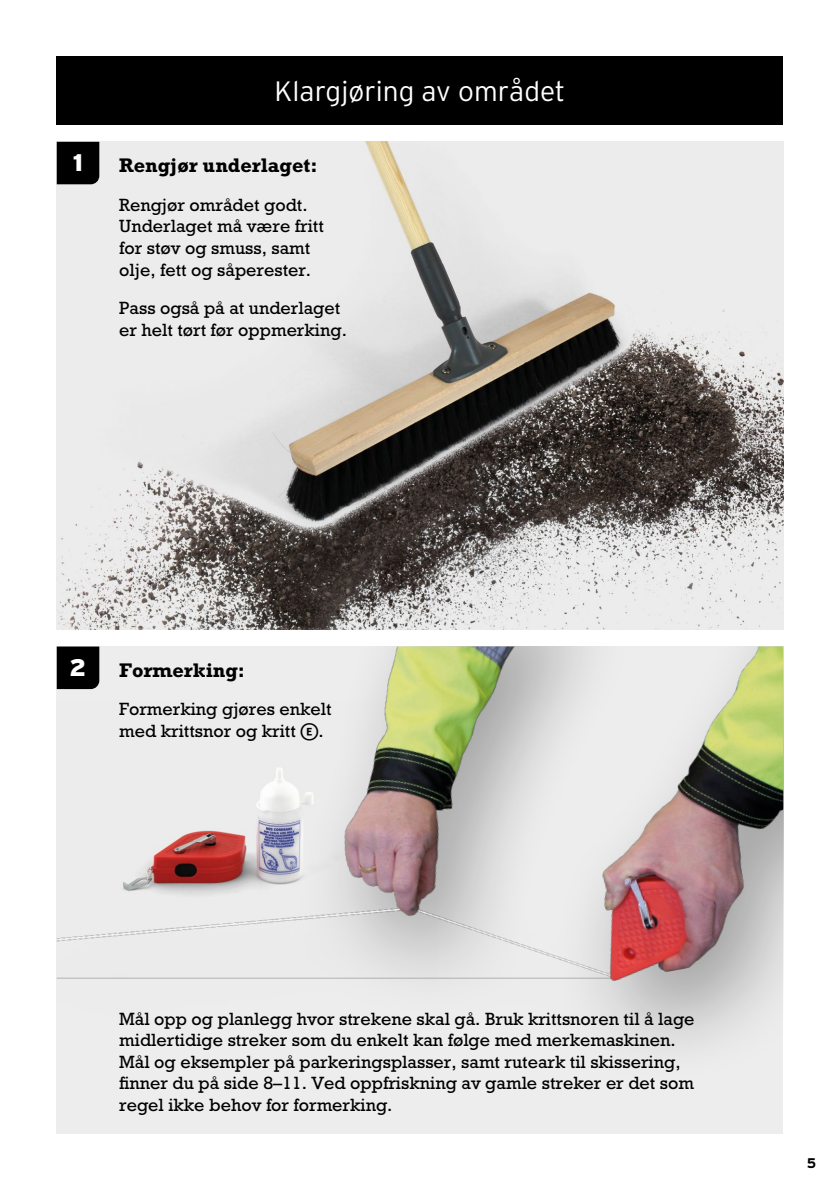
<style>
.page{position:relative;width:840px;height:1191px;background:#fff}
.page>*{position:absolute;margin:0;border:0;box-sizing:border-box;transform-origin:0 0}
.t1{font:300 28px "Interstate";color:#fff}
.t2{font:900 24px "Interstate";color:#fff}
.t3{font:700 20px "Rockwell Std";color:#000}
.t4{font:18px/21.6px "Rockwell Std";color:#000}
.t5{font:700 14px "Interstate";color:#000}
.s1{font-family:"Whitney Index White Round Bd"}
</style>
<div class="page">
<div style="left:57px;top:142px;width:725px;height:48px;background:#ececec"></div>
<div style="left:57px;top:646px;width:725px;height:488px;background:#ededed"></div>
<div style="left:57px;top:57px;width:725px;height:68px;background:#000"></div>
<div style="left:57px;top:142px;width:42px;height:42px;background:#000"></div>
<img style="left:57px;top:646px;width:725px;height:399px">
<div style="left:57px;top:646px;width:42px;height:43px;background:#000"></div>
<img style="left:57px;top:190px;width:725px;height:439px">
<h2 class="t2" style="left:73px;top:149px;width:12px">1</h2>
<h1 class="t1" style="left:274px;top:75px;width:292px">Klargjøring av området</h1>
<p class="t3" style="left:119px;top:154px;width:200px">Rengjør underlaget:</p>
<p class="t4" style="left:119px;top:194px;width:206px">Rengjør området godt.<br>Underlaget må være fritt for støv og smuss, samt olje, fett og såperester.</p>
<p class="t4" style="left:119px;top:297px;width:229px">Pass også på at underlaget er helt tørt før oppmerking.</p>
<h2 class="t2" style="left:69px;top:654px;width:18px">2</h2>
<p class="t3" style="left:119px;top:658px;width:127px">Formerking:</p>
<p class="t4" style="left:119px;top:698px;width:214px">Formerking gjøres enkelt med krittsnor og kritt <span class="s1">E</span>.</p>
<p class="t4" style="left:119px;top:1007px;width:576px">Mål opp og planlegg hvor strekene skal gå. Bruk krittsnoren til å lage midlertidige streker som du enkelt kan følge med merkemaskinen.<br>Mål og eksempler på parkeringsplasser, samt ruteark til skissering, finner du på side 8–11. Ved oppfriskning av gamle streker er det som regel ikke behov for formerking.</p>
<p class="t5" style="left:806px;top:1154px;width:11px">5</p>
</div>
